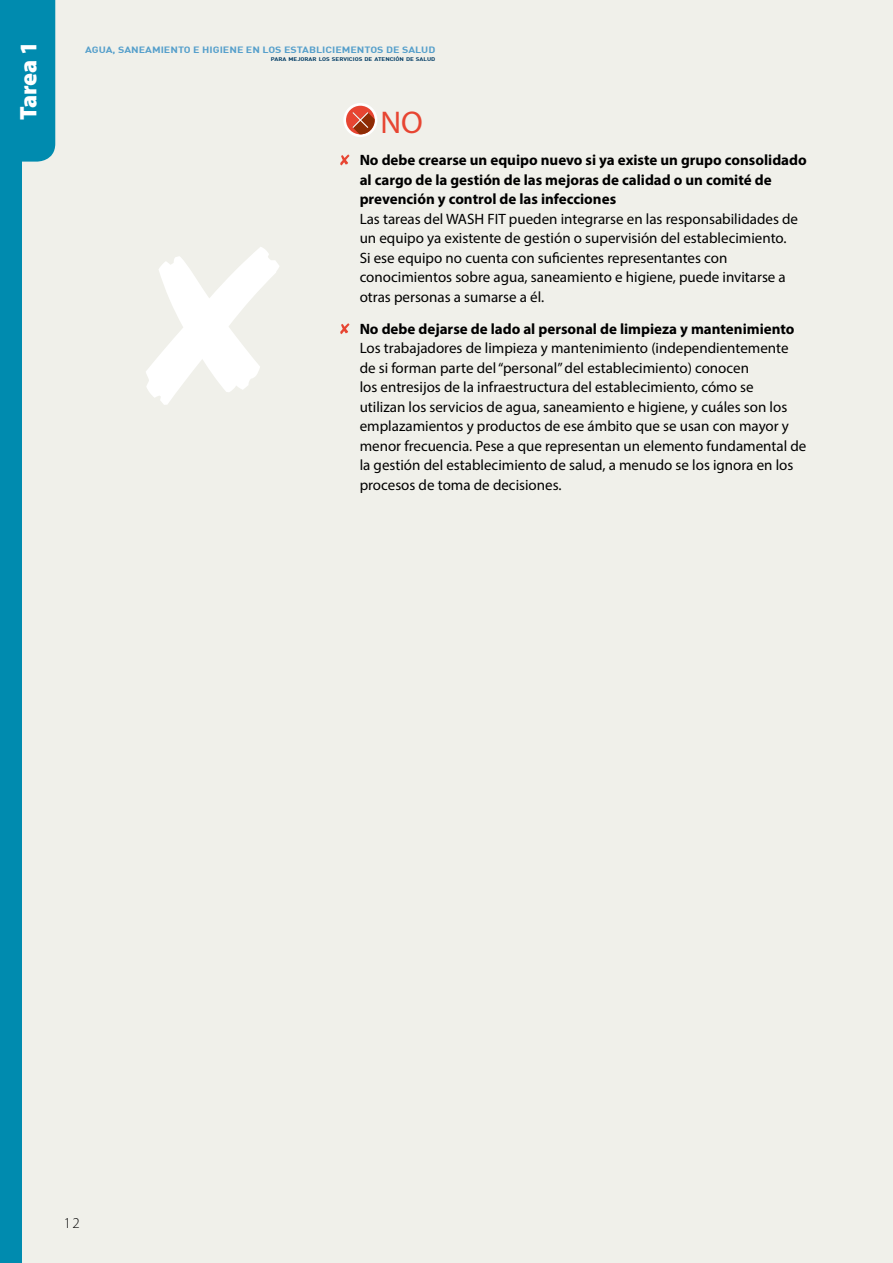
<style>
.page{position:relative;width:893px;height:1263px;background:#f0f0ea}
.page>*{position:absolute;margin:0;border:0;box-sizing:border-box;transform-origin:0 0}
.t1{font:31.5px "Myriad Pro";color:#e74532}
.t2{font:900 24px "Myriad Pro";letter-spacing:-.005em;color:#fff}
.t3{font:15px/19.5px "Myriad Pro";color:#000}
.t4{font:700 15px/19.5px "Myriad Pro";color:#000}
.t5{font:300 15px "Myriad Pro";color:#000}
.t6{font:700 9px "DIN";color:#559fcb;scale:1.19 1}
.t7{font:700 5.25px "DIN";color:#003b64;scale:1.19 1}
</style>
<div class="page">
<svg style="left:343px;top:103px;width:34px;height:34px"></svg>
<div style="left:346px;top:106px;width:29px;height:28px;background:#e74532;border-radius:50%"></div>
<svg style="left:352px;top:112px;width:23px;height:22px"></svg>
<svg style="left:340px;top:154px;width:9px;height:11px"></svg>
<svg style="left:340px;top:323px;width:9px;height:11px"></svg>
<svg style="left:146px;top:247px;width:133px;height:158px"></svg>
<div style="left:0;top:0;width:21px;height:1263px;background:#008baf"></div>
<div style="left:21px;top:0;width:34px;height:162px;background:#008baf"></div>
<h2 class="t2" style="left:15px;top:120px;width:81px;rotate:-90deg">Tarea 1</h2>
<p class="t6" style="left:85px;top:44px;width:296px">AGUA, SANEAMIENTO E HIGIENE EN LOS ESTABLICIEMENTOS DE SALUD</p>
<p class="t7" style="left:271px;top:56px;width:140px">PARA MEJORAR LOS SERVICIOS DE ATENCIÓN DE SALUD</p>
<h1 class="t1" style="left:381px;top:103px;width:44px">NO</h1>
<p class="t4" style="left:360px;top:150px;width:449px">No debe crearse un equipo nuevo si ya existe un grupo consolidado al cargo de la gestión de las mejoras de calidad o un comité de prevención y control de las infecciones</p>
<p class="t3" style="left:360px;top:209px;width:440px">Las tareas del WASH FIT pueden integrarse en las responsabilidades de un equipo ya existente de gestión o supervisión del establecimiento.<br>Si ese equipo no cuenta con suficientes representantes con conocimientos sobre agua, saneamiento e higiene, puede invitarse a otras personas a sumarse a él.</p>
<p class="t4" style="left:360px;top:319px;width:436px">No debe dejarse de lado al personal de limpieza y mantenimiento</p>
<p class="t3" style="left:360px;top:338px;width:448px">Los trabajadores de limpieza y mantenimiento (independientemente de si forman parte del “personal” del establecimiento) conocen<br>los entresijos de la infraestructura del establecimiento, cómo se<br>utilizan los servicios de agua, saneamiento e higiene, y cuáles son los emplazamientos y productos de ese ámbito que se usan con mayor y menor frecuencia. Pese a que representan un elemento fundamental de la gestión del establecimiento de salud, a menudo se los ignora en los procesos de toma de decisiones.</p>
<p class="t5" style="left:64px;top:1214px;width:17px">12</p>
</div>
